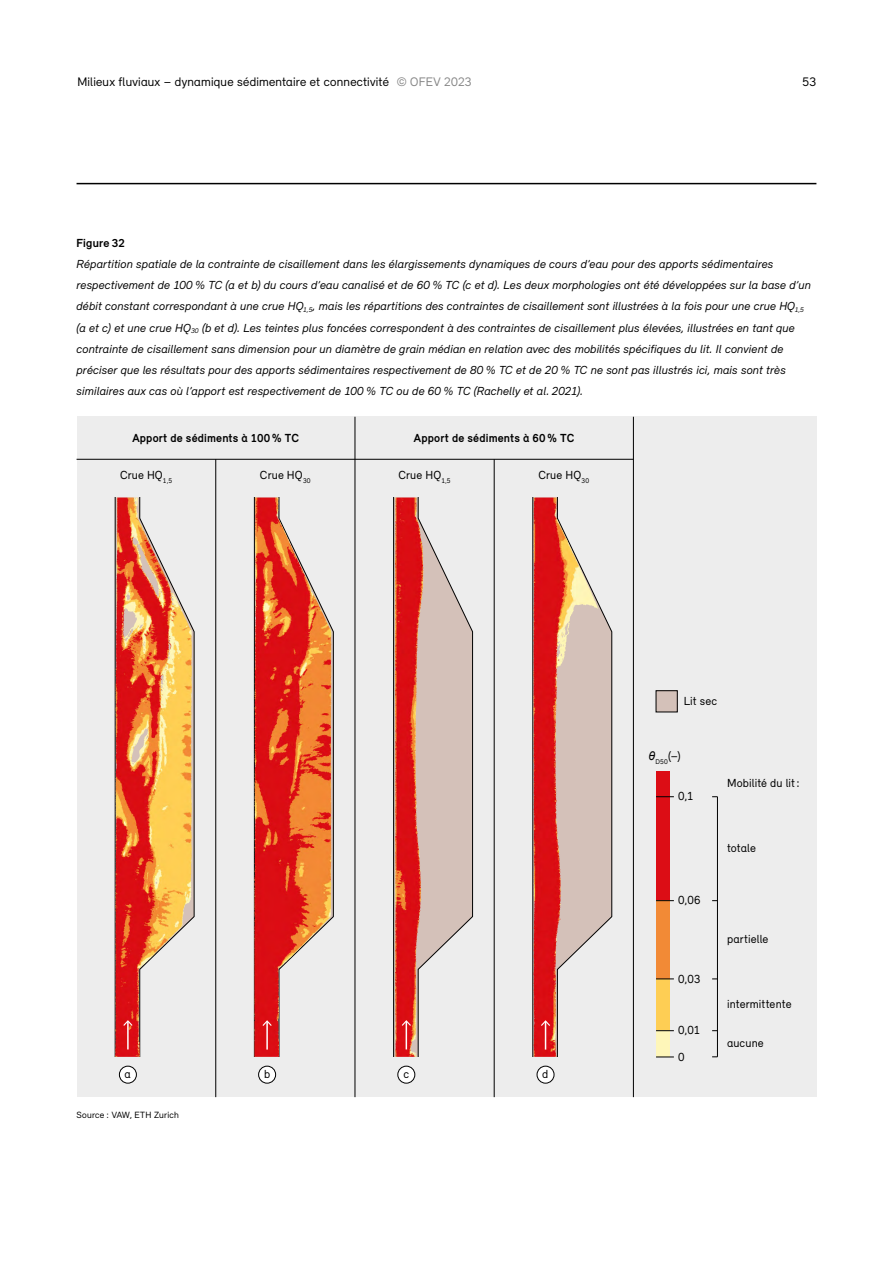
<style>
.page{position:relative;width:893px;height:1263px;background:#fff}
.page>*{position:absolute;margin:0;border:0;box-sizing:border-box;transform-origin:0 0}
.t1{font:12.75px "Relevant";letter-spacing:.015em;color:#000}
._08_Legende_Text{font:italic 12px/21.3px "Relevant";letter-spacing:.02em;color:#000}
.t2{font:12px "Relevant";letter-spacing:.01em;color:#000}
._08_Legende_Titel{font:700 12px "Relevant";letter-spacing:.015em;color:#000}
._08_Quelle{font:9.3px "Relevant";letter-spacing:.025em;color:#000}
.t3{font:7.05px "Relevant";color:#000}
.s1{color:#878787}
</style>
<div class="page">
<hr style="left:77px;top:183px;width:739px;height:1px;background:#000">
<div style="left:77px;top:417px;width:739px;height:680px;background:#ededed"></div>
<hr style="left:77px;top:459px;width:556px;height:1px;background:#000">
<div style="left:656px;top:691px;width:21px;height:21px;background:#d4c1b9"></div>
<hr style="left:215px;top:459px;width:1px;height:638px;background:#000">
<hr style="left:355px;top:417px;width:1px;height:680px;background:#000">
<hr style="left:494px;top:459px;width:1px;height:638px;background:#000">
<hr style="left:633px;top:417px;width:1px;height:680px;background:#000">
<svg style="left:115px;top:497px;width:79px;height:560px"></svg>
<svg style="left:254px;top:497px;width:80px;height:560px"></svg>
<svg style="left:393px;top:497px;width:80px;height:560px"></svg>
<svg style="left:532px;top:497px;width:80px;height:560px"></svg>
<hr style="left:717px;top:797px;width:1px;height:260px;background:#000">
<div style="left:656px;top:771px;width:14px;height:26px;background:#dc0d15"></div>
<div style="left:656px;top:797px;width:14px;height:104px;background:#dc0d15"></div>
<div style="left:656px;top:901px;width:14px;height:78px;background:#f28a36"></div>
<div style="left:656px;top:979px;width:14px;height:52px;background:#fece54"></div>
<div style="left:656px;top:1031px;width:14px;height:26px;background:#fef6b9"></div>
<svg style="left:656px;top:1057px;width:18px;height:1px"></svg>
<svg style="left:656px;top:1030px;width:18px;height:1px"></svg>
<svg style="left:656px;top:979px;width:18px;height:1px"></svg>
<svg style="left:656px;top:900px;width:18px;height:1px"></svg>
<svg style="left:656px;top:796px;width:18px;height:1px"></svg>
<div style="left:119px;top:1066px;width:17px;height:17px;background:#fff;border-radius:50%"></div>
<div style="left:119px;top:1066px;width:18px;height:17px;border:1px solid #000;border-radius:50%"></div>
<div style="left:259px;top:1066px;width:17px;height:17px;background:#fff;border-radius:50%"></div>
<div style="left:258px;top:1066px;width:18px;height:17px;border:1px solid #000;border-radius:50%"></div>
<div style="left:398px;top:1066px;width:17px;height:17px;background:#fff;border-radius:50%"></div>
<div style="left:398px;top:1066px;width:17px;height:17px;border:1px solid #000;border-radius:50%"></div>
<div style="left:537px;top:1066px;width:17px;height:17px;background:#fff;border-radius:50%"></div>
<div style="left:537px;top:1066px;width:17px;height:17px;border:1px solid #000;border-radius:50%"></div>
<p class="t1" style="left:77px;top:74px;width:396px">Milieux fluviaux – dynamique sédimentaire et connectivité <span class="s1">© OFEV 2023</span></p>
<p class="t1" style="left:802px;top:74px;width:15px">53</p>
<p class="_08_Legende_Titel" style="left:77px;top:235px;width:50px">Figure 32</p>
<p class="_08_Legende_Text" style="left:77px;top:252px;width:736px">Répartition spatiale de la contrainte de cisaillement dans les élargissements dynamiques de cours d’eau pour des apports sédimentaires respectivement de 100 % TC (a et b) du cours d’eau canalisé et de 60 % TC (c et d). Les deux morphologies ont été développées sur la base d’un débit constant correspondant à une crue HQ<sub>1,5</sub>, mais les répartitions des contraintes de cisaillement sont illustrées à la fois pour une crue HQ<sub>1,5 </sub>(a et c) et une crue HQ<sub>30</sub> (b et d). Les teintes plus foncées correspondent à des contraintes de cisaillement plus élevées, illustrées en tant que contrainte de cisaillement sans dimension pour un diamètre de grain médian en relation avec des mobilités spécifiques du lit. Il convient de préciser que les résultats pour des apports sédimentaires respectivement de 80 % TC et de 20 % TC ne sont pas illustrés ici, mais sont très similaires aux cas où l’apport est respectivement de 100 % TC ou de 60 % TC (Rachelly et al. 2021).</p>
<p class="_08_Legende_Titel" style="left:132px;top:430px;width:168px">Apport de sédiments à 100% TC</p>
<p class="_08_Legende_Titel" style="left:414px;top:430px;width:162px">Apport de sédiments à 60% TC</p>
<p class="t2" style="left:120px;top:468px;width:54px">Crue HQ<sub>1,5</sub></p>
<p class="t2" style="left:260px;top:468px;width:52px">Crue HQ<sub>30</sub></p>
<p class="t2" style="left:398px;top:468px;width:54px">Crue HQ<sub>1,5</sub></p>
<p class="t2" style="left:538px;top:468px;width:52px">Crue HQ<sub>30</sub></p>
<p class="t2" style="left:125px;top:1066px;width:8px">a</p>
<p class="t2" style="left:264px;top:1066px;width:8px">b</p>
<p class="t2" style="left:403px;top:1066px;width:7px">c</p>
<p class="t2" style="left:542px;top:1066px;width:8px">d</p>
<p class="_08_Quelle" style="left:77px;top:1110px;width:104px">Source : VAW, ETH Zurich</p>
<p class="t2" style="left:684px;top:694px;width:35px">Lit sec</p>
<p class="t3" style="left:648px;top:758px;width:34px"><sup>θ</sup>D50<sup>(–)</sup></p>
<p class="t2" style="left:678px;top:789px;width:17px">0,1</p>
<p class="t2" style="left:678px;top:893px;width:24px">0,06</p>
<p class="t2" style="left:678px;top:971px;width:24px">0,03</p>
<p class="t2" style="left:678px;top:1023px;width:24px">0,01</p>
<p class="t2" style="left:678px;top:1049px;width:8px">0</p>
<p class="t2" style="left:727px;top:776px;width:74px">Mobilité du lit:</p>
<p class="t2" style="left:727px;top:841px;width:30px">totale</p>
<p class="t2" style="left:727px;top:932px;width:43px">partielle</p>
<p class="t2" style="left:727px;top:997px;width:66px">intermittente</p>
<p class="t2" style="left:727px;top:1036px;width:38px">aucune</p>
</div>
